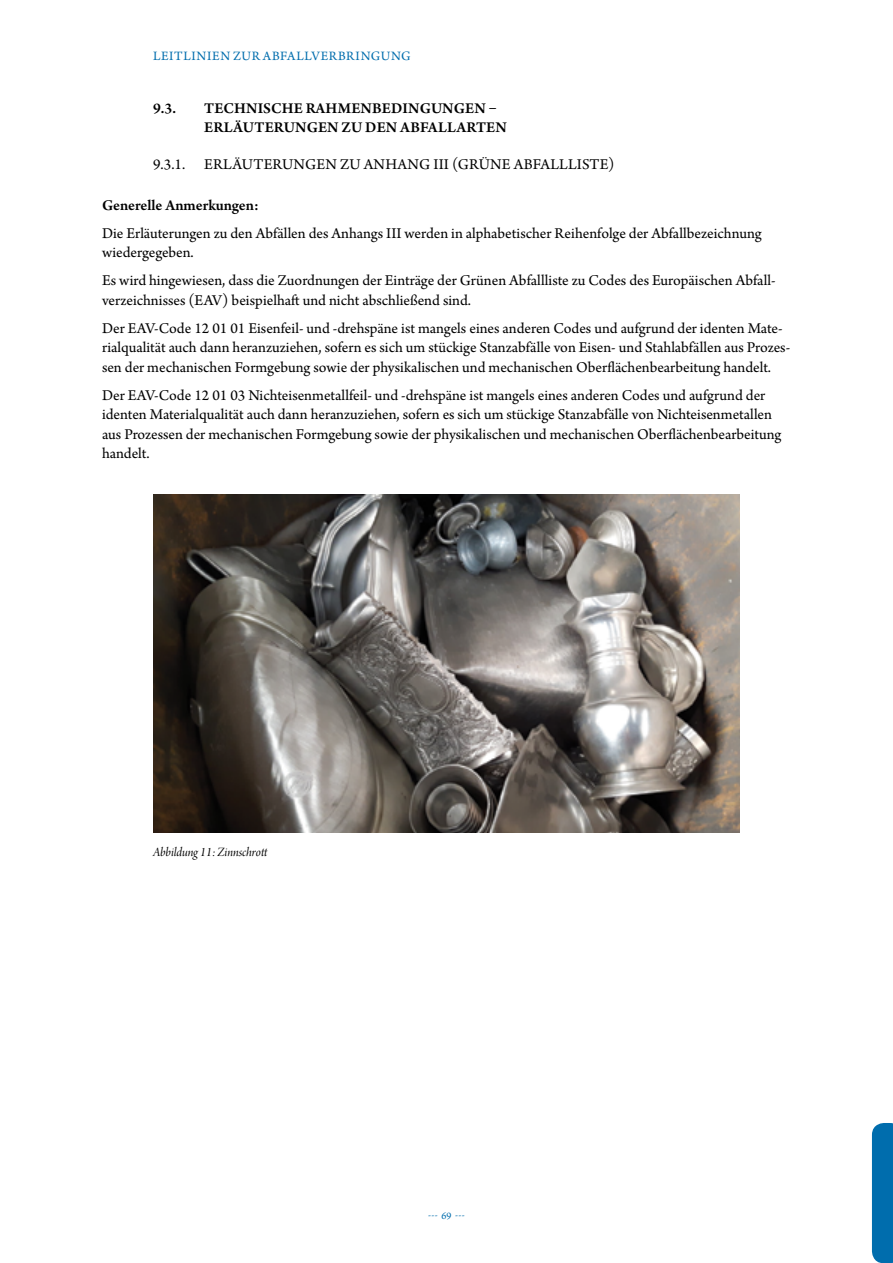
<style>
.page{position:relative;width:893px;height:1263px;background:#fff}
.page>*{position:absolute;margin:0;border:0;box-sizing:border-box;transform-origin:0 0}
.Fliestext{font:15.75px/19.5px "Arno Pro";color:#000}
.Zwischentitel_fett{font:600 15.75px/19.5px "Arno Pro";letter-spacing:.01em;color:#000}
.t1{font:13.5px "Arno Pro";letter-spacing:.045em;color:#006dad}
.Abbildung{font:13.5px "Arno Pro Italic Display";letter-spacing:-.005em;color:#000}
.t2{font:10.5px "Arno Pro";color:#006dad}
</style>
<div class="page">
<div style="left:872px;top:1123px;width:21px;height:140px;background:#006dad"></div>
<img style="left:153px;top:494px;width:587px;height:338px">
<p class="t1" style="left:153px;top:48px;width:259px">LEITLINIEN ZUR ABFALLVERBRINGUNG</p>
<p class="Zwischentitel_fett" style="left:153px;top:99px;width:24px">9.3.</p>
<p class="Zwischentitel_fett" style="left:204px;top:99px;width:304px">TECHNISCHE RAHMENBEDINGUNGEN –<br>ERLÄUTERUNGEN ZU DEN ABFALLARTEN</p>
<p class="Fliestext" style="left:153px;top:155px;width:463px">9.3.1. ERLÄUTERUNGEN ZU ANHANG III (GRÜNE ABFALLLISTE)</p>
<p class="Zwischentitel_fett" style="left:102px;top:196px;width:158px">Generelle Anmerkungen:</p>
<p class="Fliestext" style="left:102px;top:224px;width:661px">Die Erläuterungen zu den Abfällen des Anhangs III werden in alphabetischer Reihenfolge der Abfallbezeichnung wiedergegeben.</p>
<p class="Fliestext" style="left:102px;top:271px;width:675px">Es wird hingewiesen, dass die Zuordnungen der Einträge der Grünen Abfallliste zu Codes des Europäischen Abfall&shy;verzeichnisses (EAV) beispielhaft und nicht abschließend sind.</p>
<p class="Fliestext" style="left:102px;top:319px;width:690px">Der EAV-Code 12 01 01 Eisenfeil- und -drehspäne ist mangels eines anderen Codes und aufgrund der identen Mate&shy;rialqualität auch dann heranzuziehen, sofern es sich um stückige Stanzabfälle von Eisen- und Stahlabfällen aus Prozes&shy;sen der mechanischen Formgebung sowie der physikalischen und mechanischen Oberflächenbearbeitung handelt.</p>
<p class="Fliestext" style="left:102px;top:386px;width:681px">Der EAV-Code 12 01 03 Nichteisenmetallfeil- und -drehspäne ist mangels eines anderen Codes und aufgrund der identen Materialqualität auch dann heranzuziehen, sofern es sich um stückige Stanzabfälle von Nichteisenmetallen aus Prozessen der mechanischen Formgebung sowie der physikalischen und mechanischen Oberflächenbearbeitung handelt.</p>
<p class="Abbildung" style="left:153px;top:844px;width:116px">Abbildung 11: Zinnschrott</p>
<p class="t2" style="left:428px;top:1210px;width:38px">--- 69 ---</p>
</div>
